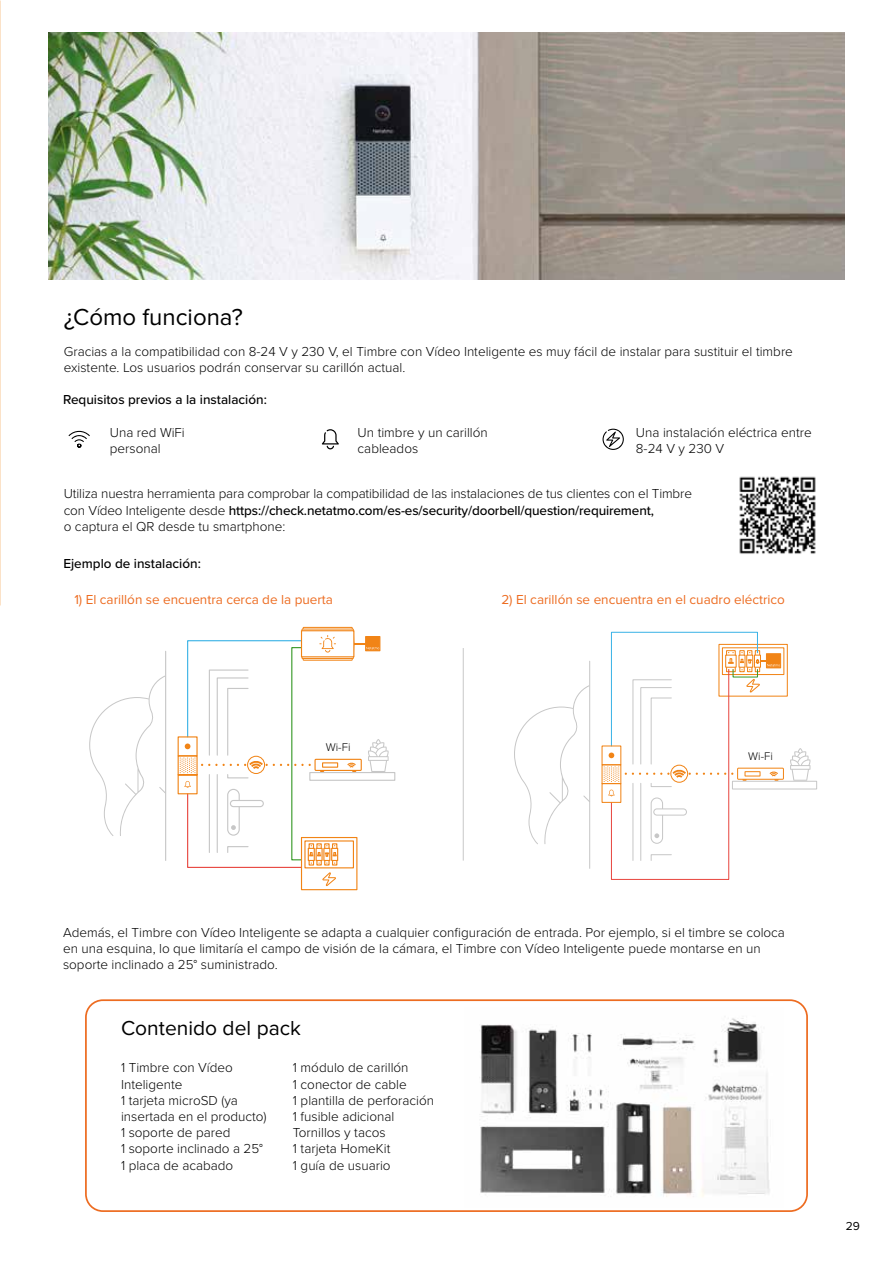
<style>
.page{position:relative;width:893px;height:1263px;background:#fff}
.page>*{position:absolute;margin:0;border:0;box-sizing:border-box;transform-origin:0 0}
.t1{font:24px "Proxima Nova";color:#000}
.t2{font:21px "Proxima Nova";color:#000}
.t3{font:300 13.5px/16.2px "Proxima Nova";color:#000}
.t4{font:13.5px "Proxima Nova";color:#ed6c21}
.t5{font:500 13.5px "Proxima Nova";color:#000}
.t6{font:12px "Proxima Nova";color:#000}
.t7{font:300 11.55px "Proxima Nova";color:#000}
.s1{font-weight:500}
</style>
<div class="page">
<div style="left:85px;top:999px;width:723px;height:213px;border:2px solid #ed6c21;border-radius:17px"></div>
<img style="left:480px;top:1018px;width:290px;height:179px">
<img style="left:49px;top:33px;width:795px;height:246px">
<div style="left:309px;top:772px;width:86px;height:9px;border:1px solid #c7c7c7"></div>
<svg style="left:89px;top:675px;width:76px;height:161px"></svg>
<hr style="left:165px;top:651px;width:1px;height:209px;background:#c7c7c7">
<div style="left:301px;top:837px;width:56px;height:53px;background:#fff;border:1px solid #f18416"></div>
<svg style="left:177px;top:627px;width:212px;height:259px"></svg>
<hr style="left:463px;top:648px;width:1px;height:213px;background:#000">
<svg style="left:603px;top:429px;width:21px;height:21px"></svg>
<svg style="left:69px;top:431px;width:21px;height:17px"></svg>
<svg style="left:322px;top:429px;width:17px;height:20px"></svg>
<div style="left:732px;top:781px;width:85px;height:8px;border:1px solid #c7c7c7"></div>
<div style="left:737px;top:768px;width:47px;height:12px;border:1px solid #f18416"></div>
<svg style="left:790px;top:748px;width:21px;height:33px"></svg>
<svg style="left:780px;top:644px;width:8px;height:53px"></svg>
<svg style="left:514px;top:685px;width:75px;height:159px"></svg>
<hr style="left:589px;top:661px;width:1px;height:207px;background:#c7c7c7">
<svg style="left:780px;top:653px;width:1px;height:15px"></svg>
<svg style="left:601px;top:631px;width:179px;height:249px"></svg>
<img style="left:739px;top:476px;width:77px;height:78px">
<h1 class="t1" style="left:64px;top:303px;width:181px">¿Cómo funciona?</h1>
<p class="t3" style="left:64px;top:342px;width:731px">Gracias a la compatibilidad con 8-24 V y 230 V, el Timbre con Vídeo Inteligente es muy fácil de instalar para sustituir el timbre existente. Los usuarios podrán conservar su carillón actual.</p>
<p class="t5" style="left:63px;top:389px;width:205px">Requisitos previos a la instalación:</p>
<p class="t3" style="left:110px;top:424px;width:77px">Una red WiFi personal</p>
<p class="t3" style="left:358px;top:424px;width:132px">Un timbre y un carillón cableados</p>
<p class="t3" style="left:636px;top:424px;width:177px">Una instalación eléctrica entre<br>8-24 V y 230 V</p>
<p class="t3" style="left:64px;top:485px;width:630px">Utiliza nuestra herramienta para comprobar la compatibilidad de las instalaciones de tus clientes con el Timbre con Vídeo Inteligente desde <span class="s1">https://check.netatmo.com/es-es/security/doorbell/question/requirement,<br></span>o captura el QR desde tu smartphone:</p>
<p class="t5" style="left:63px;top:553px;width:139px">Ejemplo de instalación:</p>
<p class="t4" style="left:74px;top:592px;width:260px">1) El carillón se encuentra cerca de la puerta</p>
<p class="t4" style="left:501px;top:592px;width:285px">2) El carillón se encuentra en el cuadro eléctrico</p>
<p class="t7" style="left:326px;top:739px;width:26px">Wi-Fi</p>
<p class="t7" style="left:748px;top:748px;width:26px">Wi-Fi</p>
<p class="t3" style="left:63px;top:923px;width:723px">Además, el Timbre con Vídeo Inteligente se adapta a cualquier configuración de entrada. Por ejemplo, si el timbre se coloca en una esquina, lo que limitaría el campo de visión de la cámara, el Timbre con Vídeo Inteligente puede montarse en un soporte inclinado a 25° suministrado.</p>
<h2 class="t2" style="left:121px;top:1016px;width:181px">Contenido del pack</h2>
<p class="t3" style="left:121px;top:1059px;width:147px">1 Timbre con Vídeo<br>Inteligente<br>1 tarjeta microSD (ya insertada en el producto)<br>1 soporte de pared<br>1 soporte inclinado a 25°<br>1 placa de acabado</p>
<p class="t3" style="left:293px;top:1059px;width:143px">1 módulo de carillón<br>1 conector de cable<br>1 plantilla de perforación<br>1 fusible adicional<br>Tornillos y tacos<br>1 tarjeta HomeKit<br>1 guía de usuario</p>
<p class="t6" style="left:846px;top:1219px;width:16px">29</p>
</div>
